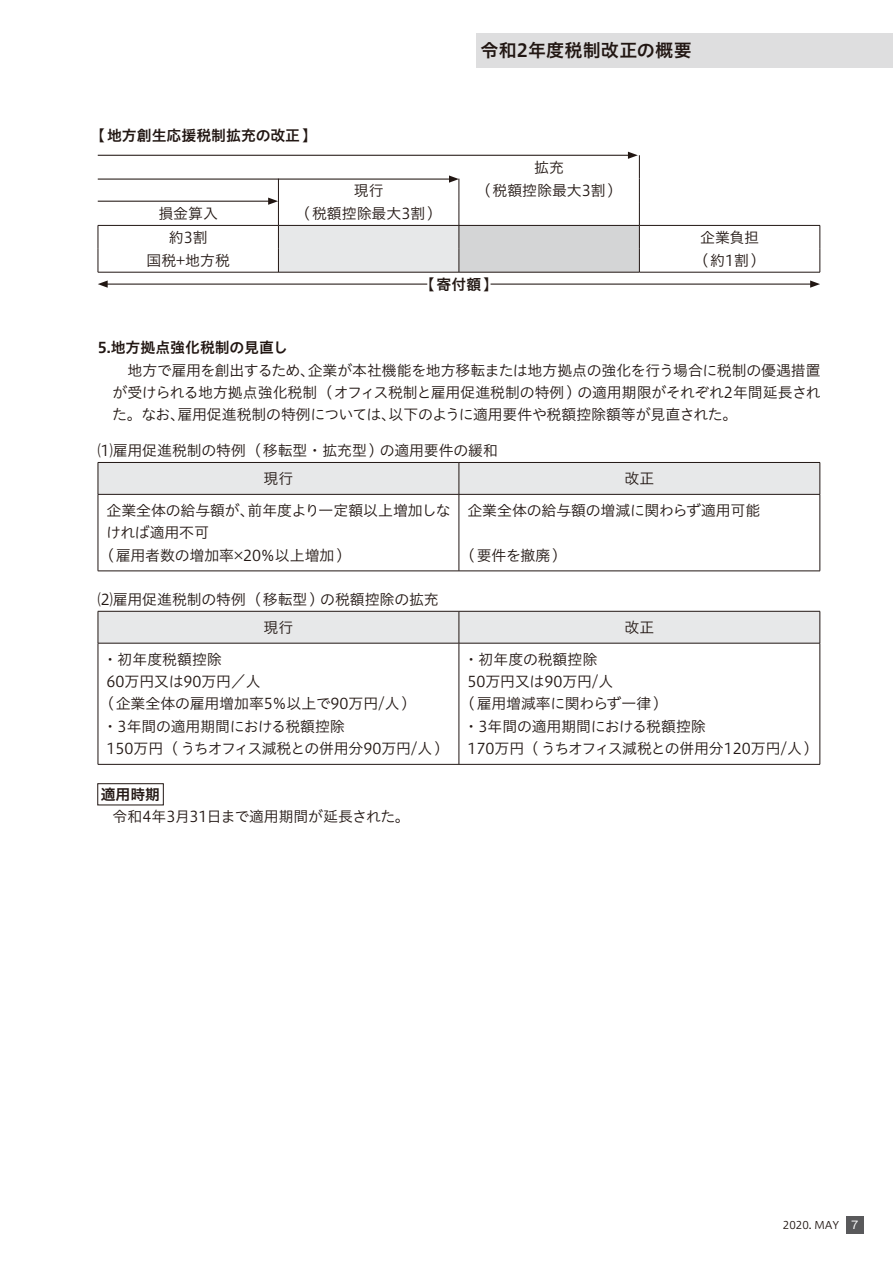
<style>
.page{position:relative;width:893px;height:1263px;background:#fff}
.page>*{position:absolute;margin:0;border:0;box-sizing:border-box;transform-origin:0 0}
.t1{font:18px "Hiragino UD Sans Std W6 90 msp RKSJ H";letter-spacing:.01em;color:#211612}
.t2{font:14.85px/22.4px "Hiragino UD Sans Std W3 90 msp RKSJ H";color:#211612}
.t3{font:14.85px "Hiragino UD Sans Std W6 90 msp RKSJ H";color:#211612}
.t4{font:10.65px "Hiragino UD Sans Std W3 90 msp RKSJ H";color:#211612}
.s1{font-family:"Gothic MB101 Pro Regular 90 msp RKSJ H";color:#fff}
</style>
<div class="page">
<div style="left:846px;top:1216px;width:17px;height:17px;background:#59595b"></div>
<div style="left:476px;top:33px;width:417px;height:34px;background:#dededf"></div>
<hr style="left:98px;top:225px;width:180px;height:1px;background:#211613">
<svg style="left:98px;top:226px;width:1px;height:46px"></svg>
<hr style="left:98px;top:272px;width:541px;height:1px;background:#211613">
<hr style="left:639px;top:225px;width:181px;height:1px;background:#211613">
<svg style="left:819px;top:226px;width:1px;height:46px"></svg>
<hr style="left:639px;top:272px;width:181px;height:1px;background:#211613">
<hr style="left:105px;top:284px;width:322px;height:1px;background:#211612">
<svg style="left:98px;top:280px;width:10px;height:8px"></svg>
<hr style="left:490px;top:284px;width:322px;height:1px;background:#211612">
<svg style="left:810px;top:280px;width:10px;height:8px"></svg>
<hr style="left:98px;top:201px;width:172px;height:1px;background:#211612">
<hr style="left:98px;top:179px;width:353px;height:1px;background:#211612">
<hr style="left:98px;top:155px;width:532px;height:1px;background:#211612">
<svg style="left:268px;top:152px;width:372px;height:120px"></svg>
<div style="left:99px;top:463px;width:720px;height:31px;background:#e7e8e9"></div>
<hr style="left:98px;top:462px;width:361px;height:1px;background:#211613">
<hr style="left:98px;top:463px;width:1px;height:31px;background:#211613">
<hr style="left:459px;top:462px;width:361px;height:1px;background:#211613">
<hr style="left:459px;top:463px;width:1px;height:31px;background:#211613">
<hr style="left:819px;top:463px;width:1px;height:31px;background:#211613">
<hr style="left:98px;top:494px;width:361px;height:1px;background:#211613">
<hr style="left:98px;top:495px;width:1px;height:76px;background:#211613">
<hr style="left:459px;top:494px;width:361px;height:1px;background:#211613">
<hr style="left:459px;top:495px;width:1px;height:76px;background:#211613">
<hr style="left:819px;top:495px;width:1px;height:76px;background:#211613">
<hr style="left:98px;top:571px;width:722px;height:1px;background:#211613">
<div style="left:99px;top:612px;width:720px;height:31px;background:#e7e8e9"></div>
<hr style="left:98px;top:611px;width:361px;height:1px;background:#211613">
<hr style="left:98px;top:612px;width:1px;height:31px;background:#211613">
<hr style="left:459px;top:611px;width:361px;height:1px;background:#211613">
<hr style="left:459px;top:612px;width:1px;height:31px;background:#211613">
<hr style="left:819px;top:612px;width:1px;height:31px;background:#211613">
<hr style="left:98px;top:643px;width:361px;height:1px;background:#211613">
<hr style="left:98px;top:643px;width:1px;height:121px;background:#211613">
<hr style="left:459px;top:643px;width:361px;height:1px;background:#211613">
<hr style="left:459px;top:643px;width:1px;height:121px;background:#211613">
<hr style="left:819px;top:643px;width:1px;height:121px;background:#211613">
<hr style="left:98px;top:764px;width:722px;height:1px;background:#211613">
<div style="left:98px;top:783px;width:66px;height:22px;border:1px solid #211612"></div>
<p class="t3" style="left:90px;top:130px;width:228px">【地方創生応援税制拡充の改正】</p>
<p class="t1" style="left:480px;top:43px;width:213px">令和2年度税制改正の概要</p>
<p class="t2" style="left:534px;top:158px;width:31px">拡充</p>
<p class="t2" style="left:354px;top:181px;width:31px">現行</p>
<p class="t2" style="left:476px;top:181px;width:148px">（税額控除最大3割）</p>
<p class="t2" style="left:158px;top:205px;width:61px">損金算入</p>
<p class="t2" style="left:295px;top:205px;width:148px">（税額控除最大3割）</p>
<p class="t2" style="left:169px;top:228px;width:40px">約3割</p>
<p class="t2" style="left:700px;top:228px;width:61px">企業負担</p>
<p class="t2" style="left:146px;top:251px;width:85px">国税+地方税</p>
<p class="t2" style="left:693px;top:251px;width:74px">（約1割）</p>
<p class="t3" style="left:420px;top:279px;width:80px">【寄付額】</p>
<p class="t3" style="left:98px;top:342px;width:192px">5.地方拠点強化税制の見直し</p>
<p class="t2" style="left:112px;top:361px;width:710px;text-align:justify;text-indent:15px">地方で雇用を創出するため、企業が本社機能を地方移転または地方拠点の強化を行う場合に税制の優遇措置が受けられる地方拠点強化税制（オフィス税制と雇用促進税制の特例）の適用期限がそれぞれ2年間延長された。なお、雇用促進税制の特例については、以下のように適用要件や税額控除額等が見直された。</p>
<p class="t2" style="left:264px;top:439px;width:236px;line-height:27.6px;text-indent:-166px">⑴雇用促進税制の特例（移転型・拡充型）の適用要件の緩和現行</p>
<p class="t2" style="left:624px;top:469px;width:31px">改正</p>
<p class="t2" style="left:106px;top:501px;width:346px">企業全体の給与額が、前年度より一定額以上増加しな</p>
<p class="t2" style="left:106px;top:524px;width:104px">ければ適用不可</p>
<p class="t2" style="left:99px;top:546px;width:254px">（雇用者数の増加率×20％以上増加）</p>
<p class="t2" style="left:264px;top:588px;width:177px;line-height:27.6px;text-indent:-166px">⑵雇用促進税制の特例（移転型）の税額控除の拡充現行</p>
<p class="t2" style="left:103px;top:650px;width:121px">・初年度税額控除</p>
<p class="t2" style="left:106px;top:672px;width:156px">60万円又は90万円／人</p>
<p class="t2" style="left:99px;top:695px;width:319px">（企業全体の雇用増加率5％以上で90万円/人）</p>
<p class="t2" style="left:103px;top:717px;width:244px">・3年間の適用期間における税額控除</p>
<p class="t2" style="left:106px;top:739px;width:344px">150万円（うちオフィス減税との併用分90万円/人）</p>
<p class="t3" style="left:101px;top:789px;width:61px">適用時期</p>
<p class="t2" style="left:113px;top:808px;width:299px">令和4年3月31日まで適用期間が延長された。</p>
<p class="t2" style="left:467px;top:501px;width:294px">企業全体の給与額の増減に関わらず適用可能</p>
<p class="t2" style="left:460px;top:546px;width:109px">（要件を撤廃）</p>
<p class="t2" style="left:624px;top:618px;width:31px">改正</p>
<p class="t2" style="left:464px;top:650px;width:135px">・初年度の税額控除</p>
<p class="t2" style="left:467px;top:672px;width:148px">50万円又は90万円/人</p>
<p class="t2" style="left:460px;top:695px;width:209px">（雇用増減率に関わらず一律）</p>
<p class="t2" style="left:464px;top:717px;width:244px">・3年間の適用期間における税額控除</p>
<p class="t2" style="left:467px;top:739px;width:353px">170万円（うちオフィス減税との併用分120万円/人）</p>
<p class="t4" style="left:783px;top:1221px;width:77px">2020. MAY <span class="s1">7</span></p>
</div>
